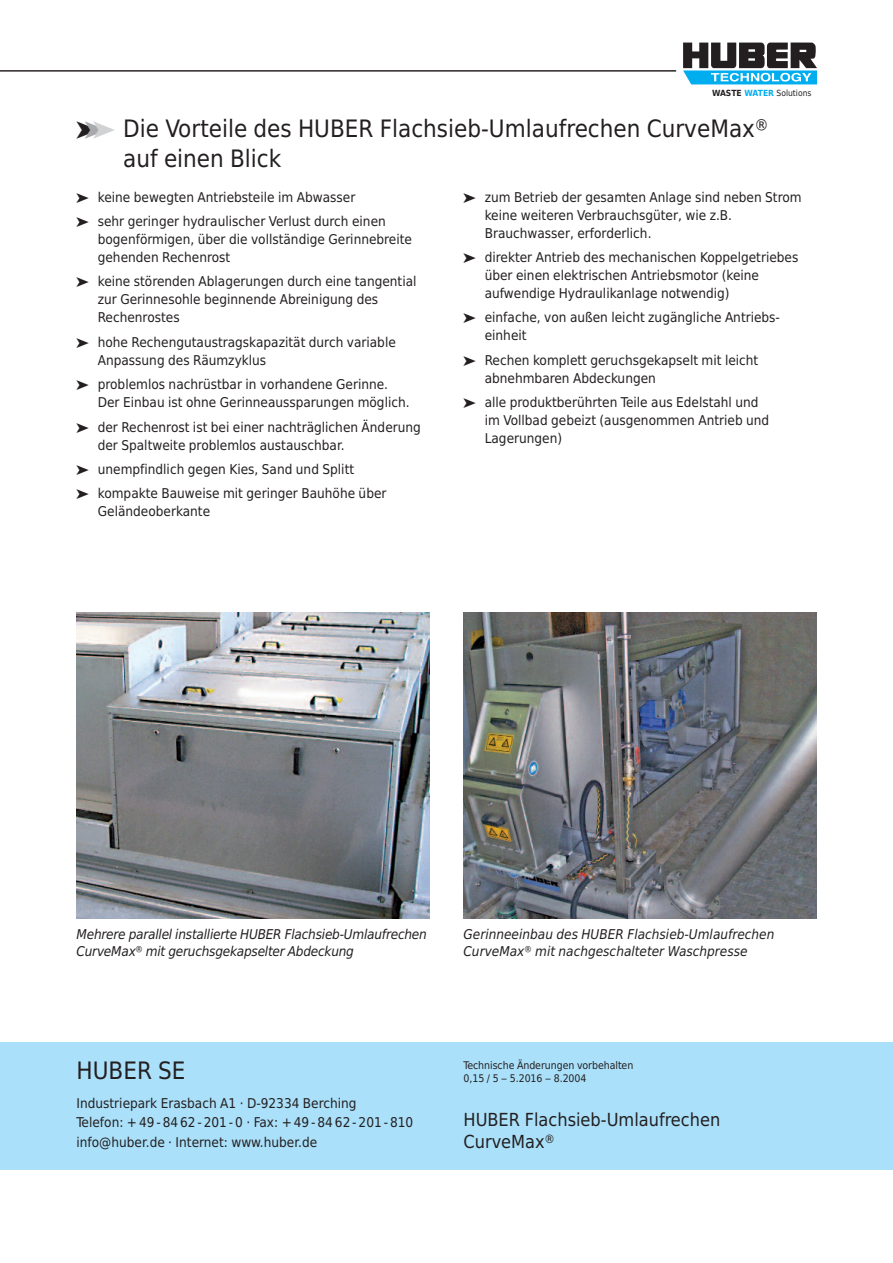
<style>
.page{position:relative;width:893px;height:1263px;background:#fff}
.page>*{position:absolute;margin:0;border:0;box-sizing:border-box;transform-origin:0 0}
.t1{font:24px/30px "Huber Tec";color:#231f20}
.t2{font:18px/22.5px "Huber Tec";color:#231f20}
.t3{font:13.5px/18px "Huber Tec";color:#231f20}
.t4{font:italic 13.5px/16.5px "Huber Tec";letter-spacing:-.015em;color:#231f20}
.t5{font:10.5px/13.5px "Huber Tec";letter-spacing:-.005em;color:#231f20}
.t6{font:8.55px "Huber Tec";color:#231f20}
.s1{font-weight:700}
.s2{font-weight:700;color:#00aeef}
.s3{color:#a8a9ad}
.s4{color:#d1d2d4}
</style>
<div class="page">
<svg style="left:683px;top:43px;width:134px;height:41px"></svg>
<hr style="left:0;top:71px;width:676px;height:1px;background:#231f20">
<div style="left:0;top:1042px;width:893px;height:127px;background:#aae0f9"></div>
<img style="left:77px;top:612px;width:352px;height:306px">
<img style="left:463px;top:612px;width:353px;height:306px">
<p class="t6" style="left:712px;top:86px;width:101px"><span class="s1">WASTE</span> <span class="s2">WATER</span> Solutions</p>
<h1 class="t1" style="left:123px;top:114px;width:646px;text-indent:-47px">➤<span class="s3">➤</span><span class="s4">➤</span> Die Vorteile des HUBER Flachsieb-Umlaufrechen CurveMax® auf einen Blick</h1>
<p class="t3" style="left:77px;top:185px;width:311px;line-height:24.5px">➤ keine bewegten Antriebsteile im Abwasser<br>➤ sehr geringer hydraulischer Verlust durch einen</p>
<p class="t3" style="left:98px;top:230px;width:316px">bogenförmigen, über die vollständige Gerinnebreite gehenden Rechenrost</p>
<p class="t3" style="left:98px;top:273px;width:320px;text-indent:-21px">➤ keine störenden Ablagerungen durch eine tangential zur Gerinnesohle beginnende Abreinigung des<br>Rechenrostes</p>
<p class="t3" style="left:98px;top:333px;width:300px;text-indent:-21px">➤ hohe Rechengutaustragskapazität durch variable<br>Anpassung des Räumzyklus</p>
<p class="t3" style="left:98px;top:375px;width:313px;text-indent:-21px">➤ problemlos nachrüstbar in vorhandene Gerinne.<br>Der Einbau ist ohne Gerinneaussparungen möglich.</p>
<p class="t3" style="left:98px;top:418px;width:325px;text-indent:-21px">➤ der Rechenrost ist bei einer nachträglichen Änderung der Spaltweite problemlos austauschbar.</p>
<p class="t3" style="left:77px;top:457px;width:311px;line-height:24.5px">➤ unempfindlich gegen Kies, Sand und Splitt<br>➤ kompakte Bauweise mit geringer Bauhöhe über</p>
<p class="t3" style="left:98px;top:503px;width:114px">Geländeoberkante</p>
<p class="t3" style="left:485px;top:188px;width:318px;text-indent:-21px">➤ zum Betrieb der gesamten Anlage sind neben Strom keine weiteren Verbrauchsgüter, wie z.B.<br>Brauchwasser, erforderlich.</p>
<p class="t3" style="left:485px;top:248px;width:315px;text-indent:-21px">➤ direkter Antrieb des mechanischen Koppelgetriebes über einen elektrischen Antriebsmotor (keine aufwendige Hydraulikanlage notwendig)</p>
<p class="t3" style="left:485px;top:309px;width:297px;text-indent:-21px">➤ einfache, von außen leicht zugängliche Antriebs&shy;einheit</p>
<p class="t3" style="left:485px;top:351px;width:275px;text-indent:-21px">➤ Rechen komplett geruchsgekapselt mit leicht abnehmbaren Abdeckungen</p>
<p class="t3" style="left:485px;top:393px;width:286px;text-indent:-21px">➤ alle produktberührten Teile aus Edelstahl und im Vollbad gebeizt (ausgenommen Antrieb und<br>Lagerungen)</p>
<p class="t4" style="left:77px;top:926px;width:352px">Mehrere parallel installierte HUBER Flachsieb-Umlaufrechen<br>CurveMax® mit geruchsgekapselter Abdeckung</p>
<p class="t4" style="left:463px;top:926px;width:312px">Gerinneeinbau des HUBER Flachsieb-Umlaufrechen<br>CurveMax® mit nachgeschalteter Waschpresse</p>
<h1 class="t1" style="left:77px;top:1056px;width:111px">HUBER SE</h1>
<p class="t3" style="left:77px;top:1093px;width:338px;line-height:19.5px">Industriepark Erasbach A1 · D-92334 Berching<br>Telefon: +49 -84 62 -201 -0 · Fax: +49 -84 62 -201 -810 info@huber.de · Internet: www.huber.de</p>
<p class="t5" style="left:463px;top:1058px;width:171px">Technische Änderungen vorbehalten<br>0,15 / 5 – 5.2016 – 8.2004</p>
<h2 class="t2" style="left:463px;top:1108px;width:258px">HUBER Flachsieb-Umlaufrechen<br>CurveMax®</h2>
</div>
